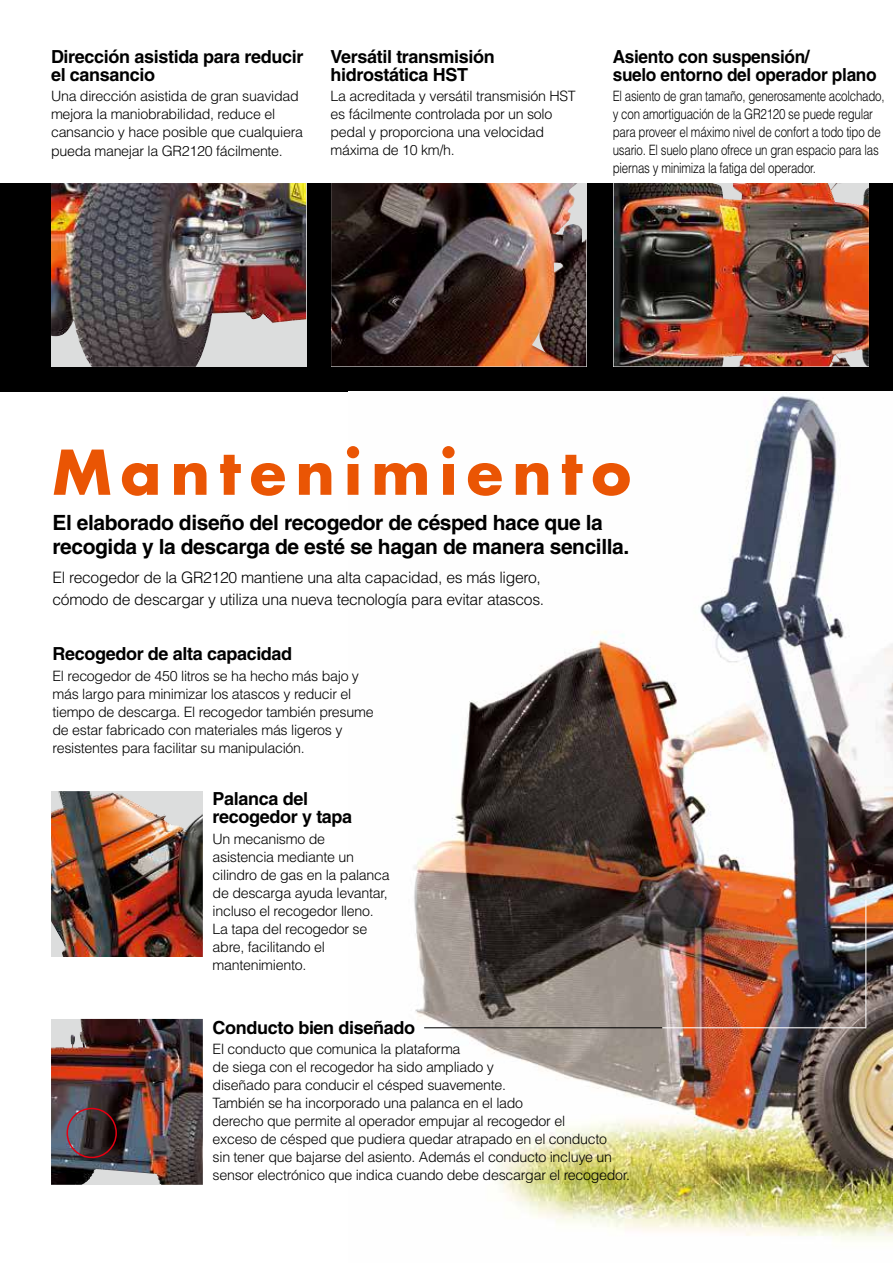
<style>
.page{position:relative;width:893px;height:1263px;background:#fff}
.page>*{position:absolute;margin:0;border:0;box-sizing:border-box;transform-origin:0 0}
.t1{font:700 60px "Futura";letter-spacing:.15em;color:#ea5504}
.t2{font:700 21px/24px "Helvetica";letter-spacing:-.02em;color:#000}
.t3{font:700 18px/18px "Helvetica";letter-spacing:-.02em;color:#000}
.t4{font:700 18px/18px "Helvetica";letter-spacing:-.02em;color:#000;scale:.96 1}
.t5{font:300 15.75px/22.5px "Helvetica";letter-spacing:-.02em;color:#000}
.t6{font:300 14.25px/18px "Helvetica";letter-spacing:-.02em;color:#000}
.t7{font:300 14.25px/18px "Helvetica";letter-spacing:-.02em;color:#000;scale:.81 1}
</style>
<div class="page">
<div style="left:0;top:183px;width:893px;height:208px;background:#000"></div>
<img style="left:414px;top:395px;width:479px;height:846px">
<img style="left:51px;top:791px;width:152px;height:166px">
<img style="left:51px;top:1019px;width:152px;height:166px">
<img style="left:331px;top:183px;width:255px;height:183px">
<img style="left:614px;top:183px;width:255px;height:183px">
<div style="left:67px;top:1108px;width:50px;height:50px;border:2px solid #e60012;border-radius:50%"></div>
<img style="left:51px;top:183px;width:255px;height:184px">
<hr style="left:424px;top:1027px;width:238px;height:1px;background:#000">
<hr style="left:662px;top:1027px;width:204px;height:1px;background:#fff">
<hr style="left:865px;top:900px;width:1px;height:128px;background:#fff">
<p class="t3" style="left:51px;top:47px;width:254px">Dirección asistida para reducir el cansancio</p>
<p class="t6" style="left:51px;top:87px;width:254px">Una dirección asistida de gran suavidad mejora la maniobrabilidad, reduce el cansancio y hace posible que cualquiera pueda manejar la GR2120 fácilmente.</p>
<p class="t3" style="left:331px;top:47px;width:166px">Versátil transmisión hidrostática HST</p>
<p class="t6" style="left:331px;top:87px;width:247px">La acreditada y versátil transmisión HST es fácilmente controlada por un solo pedal y proporciona una velocidad máxima de 10 km/h.</p>
<p class="t4" style="left:613px;top:47px;width:276px">Asiento con suspensión/<br>suelo entorno del operador plano</p>
<p class="t7" style="left:613px;top:87px;width:337px">El asiento de gran tamaño, generosamente acolchado, y con amortiguación de la GR2120 se puede regular para proveer el máximo nivel de confort a todo tipo de usario. El suelo plano ofrece un gran espacio para las piernas y minimiza la fatiga del operador.</p>
<h1 class="t1" style="left:53px;top:431px;width:580px">Mantenimiento</h1>
<h2 class="t2" style="left:53px;top:510px;width:578px">El elaborado diseño del recogedor de césped hace que la recogida y la descarga de esté se hagan de manera sencilla.</h2>
<p class="t5" style="left:53px;top:565px;width:493px">El recogedor de la GR2120 mantiene una alta capacidad, es más ligero, cómodo de descargar y utiliza una nueva tecnología para evitar atascos.</p>
<p class="t3" style="left:53px;top:644px;width:241px">Recogedor de alta capacidad</p>
<p class="t6" style="left:53px;top:666px;width:323px">El recogedor de 450 litros se ha hecho más bajo y más largo para minimizar los atascos y reducir el tiempo de descarga. El recogedor también presume de estar fabricado con materiales más ligeros y resistentes para facilitar su manipulación.</p>
<p class="t3" style="left:213px;top:789px;width:141px">Palanca del recogedor y tapa</p>
<p class="t6" style="left:213px;top:829px;width:179px">Un mecanismo de asistencia mediante un cilindro de gas en la palanca de descarga ayuda levantar, incluso el recogedor lleno.<br>La tapa del recogedor se abre, facilitando el mantenimiento.</p>
<p class="t3" style="left:213px;top:1018px;width:204px">Conducto bien diseñado</p>
<p class="t6" style="left:213px;top:1040px;width:419px">El conducto que comunica la plataforma<br>de siega con el recogedor ha sido ampliado y<br>diseñado para conducir el césped suavemente.<br>También se ha incorporado una palanca en el lado<br>derecho que permite al operador empujar al recogedor el<br>exceso de césped que pudiera quedar atrapado en el conducto<br>sin tener que bajarse del asiento. Además el conducto incluye un sensor electrónico que indica cuando debe descargar el recogedor.</p>
</div>
